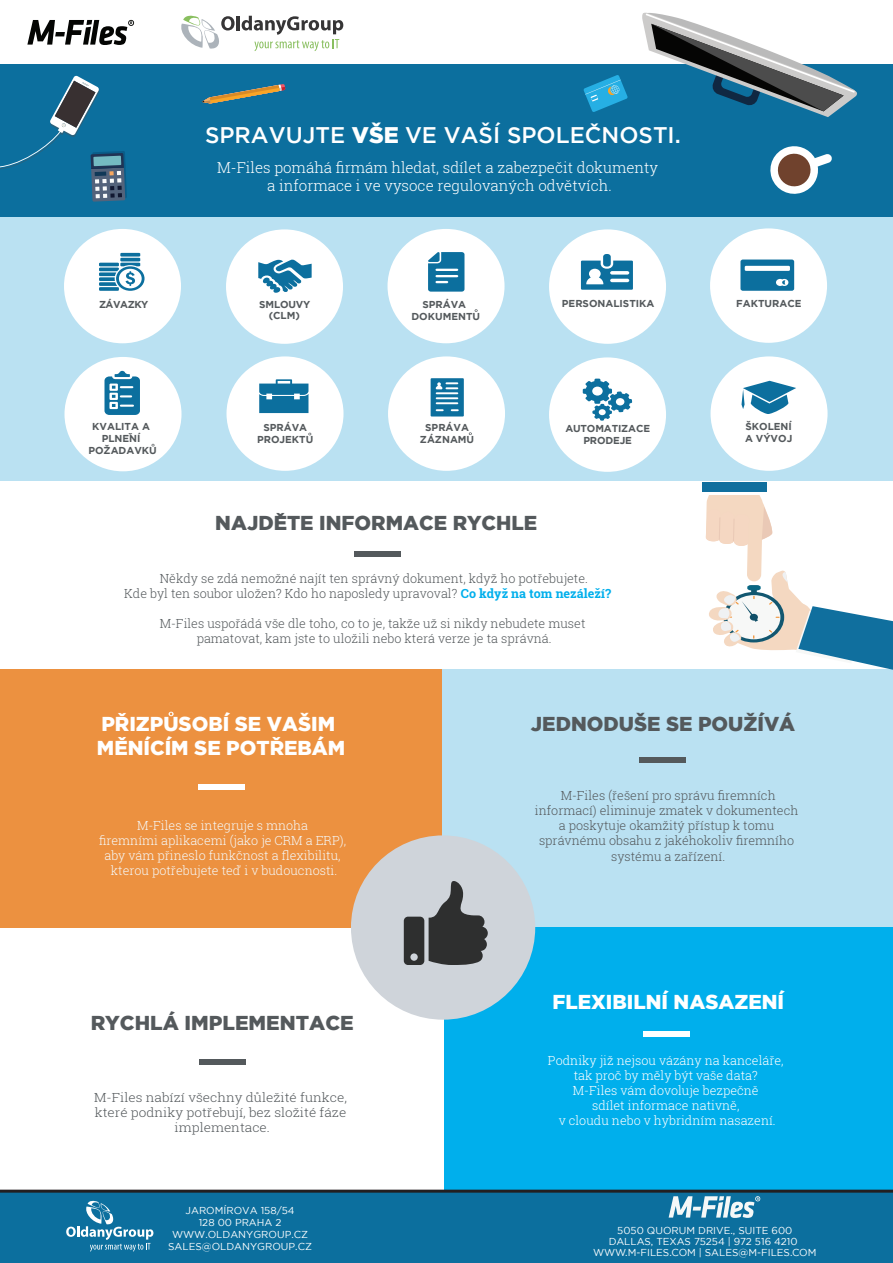
<style>
.page{position:relative;width:893px;height:1263px;background:#fff}
.page>*{position:absolute;margin:0;border:0;box-sizing:border-box;transform-origin:0 0}
.t1{font:500 22.65px "Gotham";color:#fff}
.t2{font:900 20.1px "Gotham";color:#54595c}
.t3{font:900 20.1px/24.2px "Gotham";color:#fff}
.t4{font:300 15px/18px "Roboto Slab";color:#fff;text-align:center}
.t5{font:300 12.6px/15px "Roboto Slab";color:#54595c;text-align:center}
.t6{font:300 12.6px/15px "Roboto Slab";color:#fff;text-align:center}
.t7{font:300 12.6px/15px "Roboto Slab";color:#f5f8f8;text-align:center}
.t8{font:300 12.6px/15px "Roboto Slab";color:#54595c;text-align:center;scale:1.08 1}
.t9{font:10.05px/12px "Gotham";color:#fff;text-align:center}
.t10{font:700 10.05px/12px "Gotham";color:#54595c;text-align:center}
.t11{font:700 10.05px/11.2px "Gotham";letter-spacing:-.02em;color:#54595c;text-align:center}
.t12{font:700 10.05px "Gotham";letter-spacing:-.045em;color:#54595c}
.t13{font:700 9.3px "Gotham";color:#54595c}
.s1{font-weight:900}
.s2{font-weight:700;color:#00afec}
</style>
<div class="page">
<div style="left:445px;top:926px;width:448px;height:265px;background:#00afec"></div>
<div style="left:0;top:217px;width:893px;height:265px;background:#bae1f2"></div>
<div style="left:0;top:481px;width:893px;height:214px;background:#fff"></div>
<div style="left:0;top:1191px;width:893px;height:72px;background:#0c6f9e"></div>
<div style="left:0;top:65px;width:893px;height:152px;background:#0c6f9e"></div>
<div style="left:64px;top:229px;width:117px;height:114px;background:#fff;border-radius:50%"></div>
<div style="left:226px;top:229px;width:117px;height:115px;background:#fff;border-radius:50%"></div>
<div style="left:65px;top:357px;width:117px;height:114px;background:#fff;border-radius:50%"></div>
<div style="left:226px;top:356px;width:118px;height:115px;background:#fff;border-radius:50%"></div>
<div style="left:388px;top:229px;width:117px;height:114px;background:#fff;border-radius:50%"></div>
<div style="left:388px;top:356px;width:117px;height:115px;background:#fff;border-radius:50%"></div>
<div style="left:549px;top:229px;width:117px;height:115px;background:#fff;border-radius:50%"></div>
<div style="left:549px;top:357px;width:117px;height:115px;background:#fff;border-radius:50%"></div>
<div style="left:710px;top:228px;width:117px;height:115px;background:#fff;border-radius:50%"></div>
<div style="left:711px;top:356px;width:117px;height:115px;background:#fff;border-radius:50%"></div>
<svg style="left:583px;top:379px;width:49px;height:42px"></svg>
<svg style="left:258px;top:259px;width:54px;height:34px"></svg>
<svg style="left:259px;top:379px;width:49px;height:34px;background:#3789af"></svg>
<svg style="left:104px;top:371px;width:36px;height:44px"></svg>
<svg style="left:99px;top:253px;width:46px;height:38px"></svg>
<svg style="left:741px;top:381px;width:55px;height:33px"></svg>
<svg style="left:428px;top:252px;width:36px;height:40px"></svg>
<div style="left:603px;top:254px;width:8px;height:13px;background:#0c6f9e;border-radius:3px"></div>
<svg style="left:581px;top:261px;width:52px;height:29px"></svg>
<svg style="left:740px;top:260px;width:54px;height:31px;background:#3a8ab0"></svg>
<svg style="left:431px;top:378px;width:33px;height:38px"></svg>
<svg style="left:27px;top:20px;width:107px;height:25px"></svg>
<svg style="left:669px;top:1196px;width:91px;height:22px"></svg>
<svg style="left:641px;top:12px;width:219px;height:105px"></svg>
<svg style="left:770px;top:146px;width:62px;height:48px"></svg>
<svg style="left:0;top:75px;width:127px;height:127px"></svg>
<svg style="left:584px;top:75px;width:44px;height:37px"></svg>
<svg style="left:202px;top:84px;width:83px;height:19px"></svg>
<div style="left:1px;top:669px;width:444px;height:259px;background:#ec9140"></div>
<div style="left:443px;top:669px;width:450px;height:258px;background:#bae1f2"></div>
<svg style="left:706px;top:495px;width:187px;height:175px"></svg>
<div style="left:703px;top:482px;width:64px;height:10px;background:#106f9e"></div>
<hr style="left:0;top:1189px;width:893px;height:3px;background:#231f20">
<div style="left:198px;top:784px;width:46px;height:6px;background:#fff"></div>
<div style="left:199px;top:1059px;width:46px;height:6px;background:#54595c"></div>
<div style="left:644px;top:1031px;width:46px;height:6px;background:#fff"></div>
<div style="left:640px;top:757px;width:46px;height:6px;background:#54595c"></div>
<div style="left:355px;top:551px;width:46px;height:6px;background:#54595c"></div>
<svg style="left:169px;top:712px;width:5px;height:4px"></svg>
<svg style="left:181px;top:15px;width:54px;height:34px"></svg>
<hr style="left:237px;top:16px;width:3px;height:14px;background:#363536">
<svg style="left:242px;top:16px;width:101px;height:35px"></svg>
<svg style="left:66px;top:1200px;width:87px;height:51px"></svg>
<div style="left:351px;top:835px;width:184px;height:185px;background:#cfd4da;border-radius:50%"></div>
<svg style="left:404px;top:881px;width:84px;height:84px"></svg>
<h1 class="t1" style="left:205px;top:122px;width:477px">SPRAVUJTE <span class="s1">VŠE</span> VE VAŠÍ SPOLECNOSTI.</h1>
<h1 class="t1" style="left:589px;top:119px;width:13px">ˇ</h1>
<p class="t4" style="left:217px;top:158px;width:443px">M-Files pomáhá firmám hledat, sdílet a zabezpečit dokumenty a informace i ve vysoce regulovaných odvětvích.</p>
<p class="t12" style="left:99px;top:299px;width:51px">ZÁVAZKY</p>
<p class="t11" style="left:259px;top:298px;width:53px">SMLOUVY (CLM)</p>
<p class="t10" style="left:411px;top:298px;width:70px">SPRÁVA<br>DOKUMENTU</p>
<p class="t10" style="left:562px;top:297px;width:94px">PERSONALISTIKA</p>
<p class="t10" style="left:736px;top:297px;width:67px">FAKTURACE</p>
<p class="t10" style="left:88px;top:420px;width:70px">KVALITA A<br>PLNENÍ<br>POŽADAVKU</p>
<p class="t10" style="left:257px;top:421px;width:58px">SPRÁVA<br>PROJEKTU</p>
<p class="t10" style="left:420px;top:421px;width:56px">SPRÁVA<br>ZÁZNAMU</p>
<p class="t10" style="left:565px;top:422px;width:86px">AUTOMATIZACE<br>PRODEJE</p>
<p class="t10" style="left:745px;top:420px;width:49px;text-align:left">ŠKOLENÍ<br>A VÝVOJ</p>
<p class="t13" style="left:128px;top:431px;width:6px">ˇ</p>
<h2 class="t2" style="left:275px;top:509px;width:12px">ˇ</h2>
<h2 class="t2" style="left:215px;top:511px;width:323px">NAJDETE INFORMACE RYCHLE</h2>
<p class="t5" style="left:124px;top:571px;width:488px;text-align:left;text-indent:36px">Někdy se zdá nemožné najít ten správný dokument, když ho potřebujete.<br>Kde byl ten soubor uložen? Kdo ho naposledy upravoval? <span class="s2">Co když na tom nezáleží?</span></p>
<p class="t5" style="left:160px;top:616px;width:427px">M-Files uspořádá vše dle toho, co to je, takže už si nikdy nebudete muset pamatovat, kam jste to uložili nebo která verze je ta správná.</p>
<h2 class="t3" style="left:97px;top:711px;width:250px">PRIZPUSOBÍ SE VAŠIM<br>MENÍCÍM SE POTREBÁM</h2>
<h2 class="t3" style="left:117px;top:708px;width:12px">ˇ ˇ</h2>
<h2 class="t3" style="left:272px;top:732px;width:12px">ˇ</h2>
<p class="t7" style="left:99px;top:818px;width:248px">M-Files se integruje s mnoha<br>firemními aplikacemi (jako je CRM a ERP), aby vám přineslo funkčnost a flexibilitu, kterou potřebujete teď i v budoucnosti.</p>
<h2 class="t2" style="left:91px;top:1011px;width:265px">RYCHLÁ IMPLEMENTACE</h2>
<p class="t8" style="left:94px;top:1089px;width:235px">M-Files nabízí všechny důležité funkce, které podniky potřebují, bez složité fáze implementace.</p>
<p class="t9" style="left:168px;top:1204px;width:145px">JAROMÍROVA 158/54<br>128 00 PRAHA 2<br>WWW.OLDANYGROUP.CZ<br>SALES @OLDANYGROUP.CZ</p>
<h2 class="t2" style="left:531px;top:712px;width:266px">JEDNODUŠE SE POUŽÍVÁ</h2>
<p class="t5" style="left:535px;top:788px;width:265px">M-Files (řešení pro správu firemních informací) eliminuje zmatek v dokumentech a poskytuje okamžitý přístup k tomu správnému obsahu z jakéhokoliv firemního systému a zařízení.</p>
<h2 class="t3" style="left:552px;top:989px;width:233px">FLEXIBILNÍ NASAZENÍ</h2>
<p class="t6" style="left:548px;top:1053px;width:237px">Podniky již nejsou vázány na kanceláře, tak proč by měly být vaše data?<br>M-Files vám dovoluje bezpečně<br>sdílet informace nativně,<br>v cloudu nebo v hybridním nasazení.</p>
<p class="t9" style="left:593px;top:1224px;width:225px;line-height:11.2px">5050 QUORUM DRIVE., SUITE 600<br>DALLAS, TEXAS 75254 | 972 516 4210<br>WWW.M-FILES.COM | SALES@M-FILES.COM</p>
</div>
